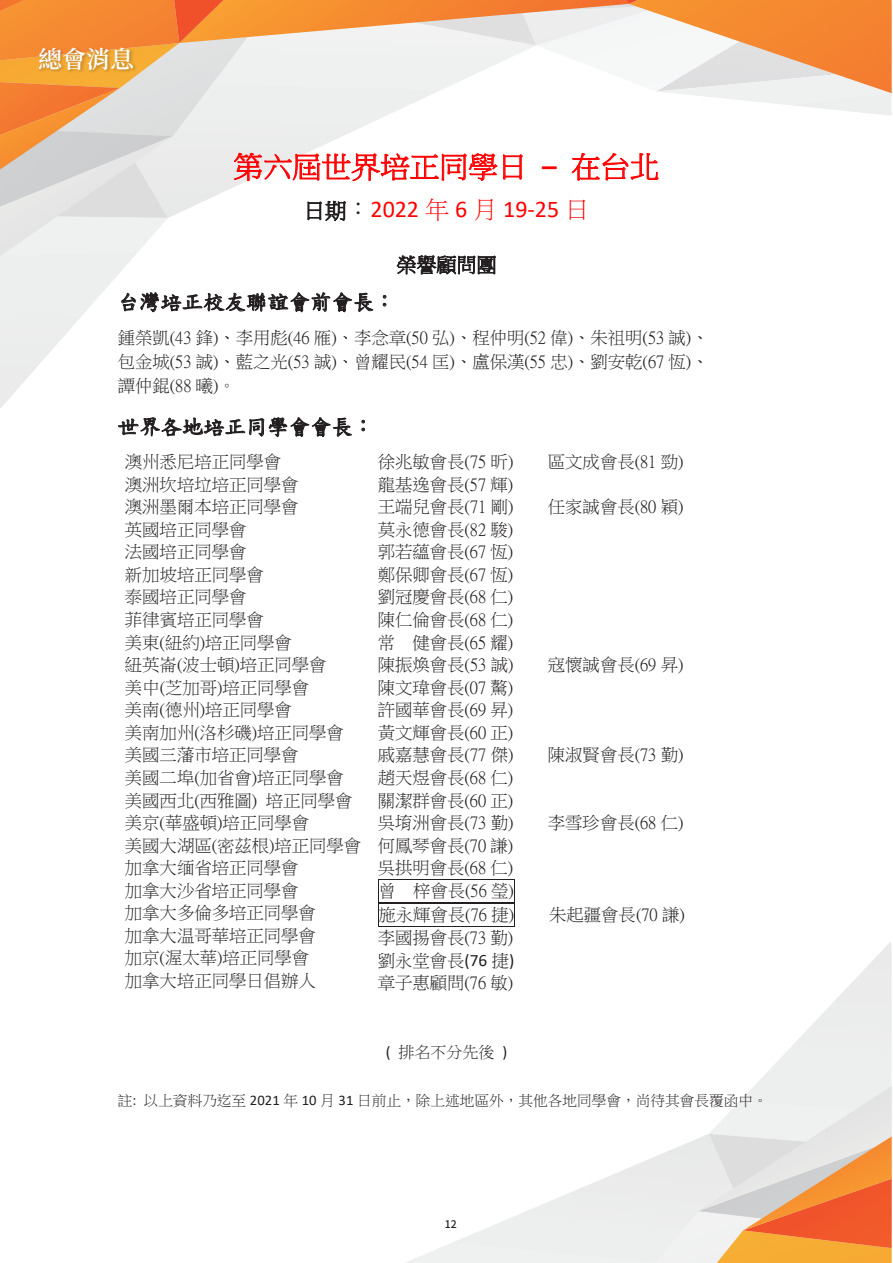
<style>
.page{position:relative;width:893px;height:1263px;background:#fff}
.page>*{position:absolute;margin:0;border:0;box-sizing:border-box;transform-origin:0 0}
.t1{font:29.4px "P Ming Li U";color:#f00}
.t2{font:24px "Calibri";color:#f00}
.t3{font:600 24px "Source Han Serif TC";color:#fff}
.t4{font:21.3px "DF Kai Shu SB Estd BF";color:#231f20}
.t5{font:19.95px "P Ming Li U";color:#231f20}
.t6{font:17.4px/22.5px "P Ming Li U";color:#231f20;text-align:justify}
.t7{font:16.05px "P Ming Li U";color:#231f20}
.t8{font:14.7px "P Ming Li U";color:#231f20}
.t9{font:500 10.5px "Source Han Sans TW";color:#231f20}
.s1{font-family:"Calibri";font-weight:700}
.s2{font-family:"P Ming Li U";font-size:21.3px;color:#231f20}
.s3{font-family:"P Ming Li U";color:#231f20}
.s4{font-family:"P Ming Li U"}
.s5{font-family:"Calibri"}
</style>
<div class="page">
<svg style="left:0;top:0;width:892px;height:409px"></svg>
<svg style="left:405px;top:1161px;width:241px;height:102px"></svg>
<svg style="left:646px;top:942px;width:246px;height:321px"></svg>
<div style="left:37px;top:46px;width:101px;height:29px;background:#231f20;opacity:.3"></div>
<hr style="left:378px;top:879px;width:137px;height:1px;background:#231f20">
<hr style="left:378px;top:902px;width:137px;height:1px;background:#231f20">
<hr style="left:378px;top:903px;width:137px;height:1px;background:#231f20">
<svg style="left:378px;top:880px;width:1px;height:46px"></svg>
<hr style="left:378px;top:926px;width:137px;height:1px;background:#231f20">
<svg style="left:514px;top:880px;width:1px;height:46px"></svg>
<h2 class="t3" style="left:38px;top:46px;width:98px">總會消息</h2>
<p class="t1" style="left:234px;top:152px;width:427px">第六屆世界培正同學日 <span class="s1">–</span> 在台北</p>
<p class="t2" style="left:304px;top:193px;width:287px"><span class="s2">日期</span><span class="s3">：</span>2022 <span class="s4">年</span> 6 <span class="s4">月</span> 19‐25 <span class="s4">日</span></p>
<p class="t5" style="left:396px;top:255px;width:102px">榮譽顧問團</p>
<p class="t4" style="left:118px;top:291px;width:279px">台灣培正校友聯誼會前會長：</p>
<p class="t6" style="left:118px;top:326px;width:592px;line-height:24px">鍾榮凱(43 鋒)、李用彪(46 雁)、李念章(50 弘)、程仲明(52 偉)、朱祖明(53 誠)、包金城(53 誠)、藍之光(53 誠)、曾耀民(54 匡)、盧保漢(55 忠)、劉安乾(67 恆)、譚仲錕(88 曦)。</p>
<p class="t4" style="left:118px;top:416px;width:258px">世界各地培正同學會會長：</p>
<p class="t6" style="left:125px;top:451px;width:238px;text-align:left">澳州悉尼培正同學會<br>澳洲坎培垃培正同學會<br>澳洲墨爾本培正同學會<br>英國培正同學會<br>法國培正同學會<br>新加坡培正同學會<br>泰國培正同學會<br>菲律賓培正同學會<br>美東(紐約)培正同學會<br>紐英崙(波士頓)培正同學會<br>美中(芝加哥)培正同學會<br>美南(德州)培正同學會<br>美南加州(洛杉磯)培正同學會美國三藩市培正同學會<br>美國二埠(加省會)培正同學會美國西北(西雅圖) 培正同學會美京(華盛頓)培正同學會<br>美國大湖區(密茲根)培正同學會加拿大缅省培正同學會<br>加拿大沙省培正同學會<br>加拿大多倫多培正同學會<br>加拿大温哥華培正同學會<br>加京(渥太華)培正同學會<br>加拿大培正同學日倡辦人</p>
<p class="t6" style="left:378px;top:451px;width:137px">徐兆敏會長(75 昕)</p>
<p class="t6" style="left:548px;top:451px;width:137px">區文成會長(81 勁)</p>
<p class="t6" style="left:378px;top:473px;width:137px">龍基逸會長(57 輝)王端兒會長(71 剛)</p>
<p class="t6" style="left:548px;top:496px;width:137px">任家誠會長(80 穎)</p>
<p class="t6" style="left:378px;top:518px;width:137px">莫永德會長(82 駿)郭若蘊會長(67 恆)鄭保卿會長(67 恆)劉冠慶會長(68 仁)陳仁倫會長(68 仁)常 健會長(65 耀)陳振煥會長(53 誠)</p>
<p class="t6" style="left:548px;top:654px;width:137px">寇懷誠會長(69 昇)</p>
<p class="t6" style="left:378px;top:676px;width:137px">陳文瑋會長(07 驁)許國華會長(69 昇)黃文輝會長(60 正)戚嘉慧會長(77 傑)</p>
<p class="t6" style="left:548px;top:744px;width:137px">陳淑賢會長(73 勤)</p>
<p class="t6" style="left:378px;top:766px;width:137px">趙天煜會長(68 仁)關潔群會長(60 正)吳堉洲會長(73 勤)</p>
<p class="t6" style="left:548px;top:811px;width:137px">李雪珍會長(68 仁)</p>
<p class="t6" style="left:378px;top:834px;width:138px;line-height:23.2px">何鳳琴會長(70 謙)吳拱明會長(68 仁)曾 梓會長(56 瑩)施永輝會長(76 捷)</p>
<p class="t6" style="left:549px;top:904px;width:137px">朱起疆會長(70 謙)</p>
<p class="t6" style="left:378px;top:927px;width:138px">李國掦會長(73 勤)劉永堂會長<span class="s5">(76</span> 捷<span class="s5">)</span>章子惠顧問(76 敏)</p>
<p class="t7" style="left:386px;top:1044px;width:123px"><span class="s5">(</span> 排名不分先後 <span class="s5">)</span></p>
<p class="t8" style="left:118px;top:1093px;width:651px">註<span class="s5">:</span> 以上資料乃迄至 <span class="s5">2021</span> 年 <span class="s5">10</span> 月 <span class="s5">31</span> 日前止，除上述地區外，其他各地同學會，尚待其會長覆函中。</p>
<p class="t9" style="left:445px;top:1218px;width:13px">12</p>
</div>
